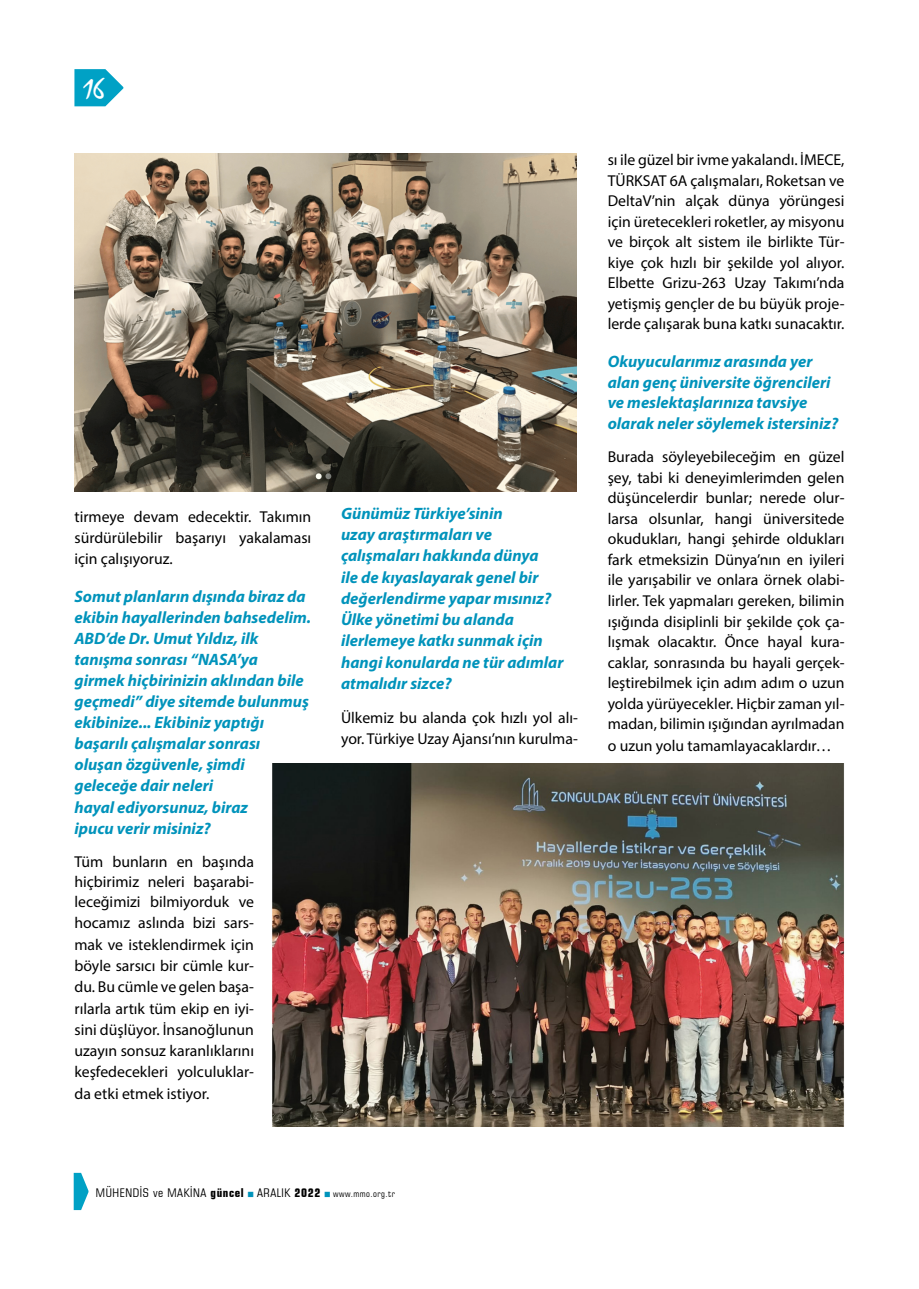
<style>
.page{position:relative;width:919px;height:1289px;background:#fff}
.page>*{position:absolute;margin:0;border:0;box-sizing:border-box;transform-origin:0 0}
.t1{font:27px "TR Mystical Plain";color:#fff}
.t2{font:italic 700 16.5px/21px "Myriad Pro";color:#0093bb}
.t3{font:15.75px/20.5px "Myriad Pro";color:#000;text-align:justify}
.t4{font:condensed 12px "Square 721 BT";letter-spacing:.05em;color:#000}
.s1{font-weight:700}
.s2{font-size:9px}
</style>
<div class="page">
<svg style="left:74px;top:69px;width:49px;height:37px"></svg>
<svg style="left:74px;top:1172px;width:14px;height:37px"></svg>
<img style="left:74px;top:153px;width:502px;height:338px">
<img style="left:272px;top:764px;width:572px;height:362px">
<h1 class="t1" style="left:83px;top:73px;width:22px">16</h1>
<p class="t3" style="left:74px;top:506px;width:238px;line-height:21px">tirmeye devam edecektir. Takımın sürdürülebilir başarıyı yakalaması için çalışıyoruz.</p>
<p class="t2" style="left:74px;top:585px;width:238px">Somut planların dışında biraz da ekibin hayallerinden bahsedelim.<br>ABD’de Dr. Umut Yıldız, ilk tanışma sonrası “NASA’ya girmek hiçbirinizin aklından bile geçmedi” diye sitemde bulunmuş ekibinize... Ekibiniz yaptığı başarılı çalışmalar sonrası oluşan özgüvenle, şimdi geleceğe dair neleri<br>hayal ediyorsunuz, biraz<br>ipucu verir misiniz?</p>
<p class="t3" style="left:74px;top:850px;width:181px;line-height:21.1px">Tüm bunların en başında hiçbirimiz neleri başarabi&shy;leceğimizi bilmiyorduk ve hocamız aslında bizi sars&shy;mak ve isteklendirmek için böyle sarsıcı bir cümle kur&shy;du. Bu cümle ve gelen başa&shy;rılarla artık tüm ekip en iyi&shy;sini düşlüyor. İnsanoğlunun uzayın sonsuz karanlıklarını keşfedecekleri yolculuklar&shy;da etki etmek istiyor.</p>
<p class="t2" style="left:341px;top:502px;width:224px">Günümüz Türkiye’sinin<br>uzay araştırmaları ve çalışmaları hakkında dünya<br>ile de kıyaslayarak genel bir değerlendirme yapar mısınız?<br>Ülke yönetimi bu alanda ilerlemeye katkı sunmak için hangi konularda ne tür adımlar atmalıdır sizce?</p>
<p class="t3" style="left:341px;top:707px;width:238px;line-height:21.3px">Ülkemiz bu alanda çok hızlı yol alı&shy;yor. Türkiye Uzay Ajansı’nın kurulma-</p>
<p class="t3" style="left:607px;top:149px;width:238px">sı ile güzel bir ivme yakalandı. İMECE, TÜRKSAT 6A çalışmaları, Roketsan ve DeltaV’nin alçak dünya yörüngesi için üretecekleri roketler, ay misyonu ve birçok alt sistem ile birlikte Tür&shy;kiye çok hızlı bir şekilde yol alıyor.<br>Elbette Grizu-263 Uzay Takımı’nda yetişmiş gençler de bu büyük proje&shy;lerde çalışarak buna katkı sunacaktır.</p>
<p class="t2" style="left:607px;top:350px;width:232px;line-height:20.5px">Okuyucularımız arasında yer alan genç üniversite öğrencileri ve meslektaşlarınıza tavsiye olarak neler söylemek istersiniz?</p>
<p class="t3" style="left:607px;top:446px;width:238px">Burada söyleyebileceğim en güzel şey, tabi ki deneyimlerimden gelen düşüncelerdir bunlar; nerede olur&shy;larsa olsunlar, hangi üniversitede okudukları, hangi şehirde oldukları fark etmeksizin Dünya’nın en iyileri ile yarışabilir ve onlara örnek olabi&shy;lirler. Tek yapmaları gereken, bilimin ışığında disiplinli bir şekilde çok ça&shy;lışmak olacaktır. Önce hayal kura&shy;caklar, sonrasında bu hayali gerçek&shy;leştirebilmek için adım adım o uzun yolda yürüyecekler. Hiçbir zaman yıl&shy;madan, bilimin ışığından ayrılmadan o uzun yolu tamamlayacaklardır…</p>
<p class="t4" style="left:96px;top:1185px;width:300px">MÜHENDİS ve MAKİNA <span class="s1">güncel</span> ARALIK <span class="s1">2022</span> <span class="s2">www.mmo.org.tr</span></p>
</div>
